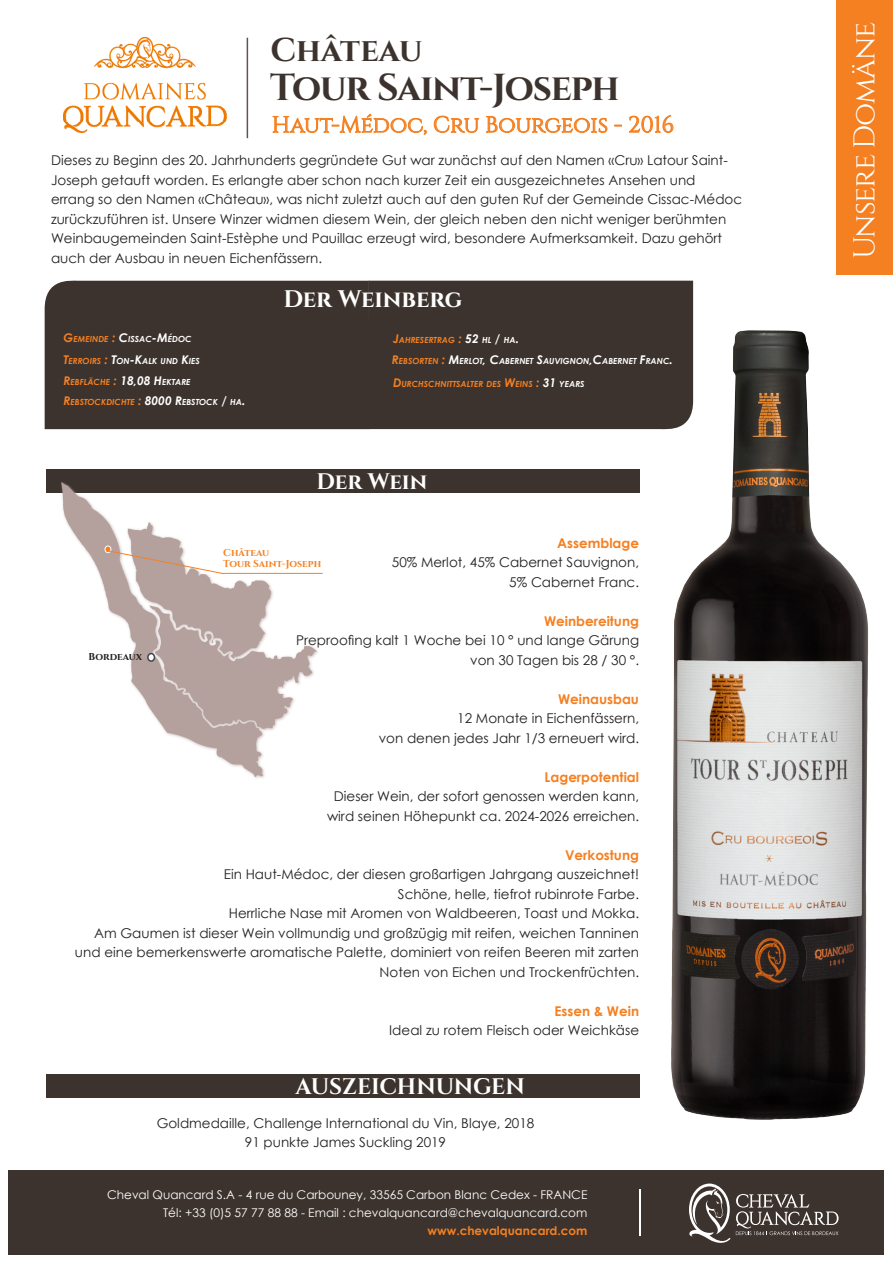
<style>
.page{position:relative;width:893px;height:1263px;background:#fff}
.page>*{position:absolute;margin:0;border:0;box-sizing:border-box;transform-origin:0 0}
.t1{font:700 37.5px "Cinzel";letter-spacing:-.03em;color:#3d332e}
.t2{font:700 33px "Cinzel";color:#3d332e}
.t3{font:30px "Cinzel";letter-spacing:-.04em;color:#fff}
.t4{font:700 24px "Cinzel";letter-spacing:-.005em;color:#fff}
.t5{font:22.5px "Cinzel";color:#f58021}
.t6{font:700 22.5px "Cinzel";letter-spacing:-.005em;color:#fff}
.t7{font:13.5px/19.5px "Century Gothic";color:#231f20}
.t8{font:700 13.5px "Century Gothic";color:#f58021}
.t9{font:12px "Century Gothic";color:#fff}
.t10{font:700 12px "Century Gothic";color:#f58021}
.t11{font:700 10.05px/10.5px "Cinzel";color:#f58021}
.t12{font:700 10.05px "Cinzel";color:#231f20}
.t13{font:italic 700 8.4px "Century Gothic";color:#f58021}
.t14{font:italic 700 8.4px "Century Gothic";color:#fff}
.s1{font-size:12px;color:#f58021}
.s2{color:#f58021}
.s3{font-size:12px}
.s4{font-size:12px;color:#fff}
.s5{color:#fff}
</style>
<div class="page">
<div style="left:9px;top:1170px;width:875px;height:84px;background:#3d332e"></div>
<img style="left:64px;top:38px;width:163px;height:95px">
<hr style="left:247px;top:38px;width:1px;height:100px;background:#615353">
<svg style="left:272px;top:113px;width:155px;height:22px"></svg>
<svg style="left:434px;top:115px;width:45px;height:18px"></svg>
<svg style="left:486px;top:116px;width:122px;height:17px"></svg>
<svg style="left:614px;top:124px;width:8px;height:3px"></svg>
<svg style="left:629px;top:115px;width:44px;height:18px"></svg>
<img style="left:671px;top:327px;width:197px;height:793px">
<div style="left:837px;top:0;width:56px;height:274px;background:#f58021"></div>
<div style="left:46px;top:1075px;width:593px;height:23px;background:#3d332e"></div>
<div style="left:46px;top:469px;width:593px;height:23px;background:#3d332e"></div>
<div style="left:368px;top:281px;width:325px;height:151px;background:#3d332e"></div>
<div style="left:45px;top:280px;width:324px;height:149px;background:#3d332e"></div>
<img style="left:58px;top:482px;width:264px;height:296px">
<div style="left:148px;top:654px;width:6px;height:7px;background:#fff;border-radius:50%"></div>
<div style="left:147px;top:653px;width:8px;height:9px;border:2px solid #40444e;border-radius:50%"></div>
<div style="left:105px;top:546px;width:6px;height:7px;background:#f58021;border-radius:50%"></div>
<div style="left:105px;top:546px;width:6px;height:7px;border:1px solid #fff;border-radius:50%"></div>
<svg style="left:107px;top:550px;width:117px;height:24px"></svg>
<hr style="left:222px;top:573px;width:101px;height:1px;background:#f58021">
<svg style="left:689px;top:1183px;width:41px;height:60px"></svg>
<svg style="left:736px;top:1194px;width:102px;height:41px"></svg>
<hr style="left:639px;top:1189px;width:1px;height:46px;background:#fff">
<p class="t2" style="left:270px;top:30px;width:153px">Château</p>
<p class="t1" style="left:270px;top:64px;width:351px">Tour Saint-Joseph</p>
<p class="t5" style="left:272px;top:112px;width:404px">Haut-Médoc, Cru Bourgeois - 2016</p>
<p class="t7" style="left:51px;top:150px;width:693px">Dieses zu Beginn des 20. Jahrhunderts gegründete Gut war zunächst auf den Namen «Cru» Latour Saint-Joseph getauft worden. Es erlangte aber schon nach kurzer Zeit ein ausgezeichnetes Ansehen und errang so den Namen «Château», was nicht zuletzt auch auf den guten Ruf der Gemeinde Cissac-Médoc zurückzuführen ist. Unsere Winzer widmen diesem Wein, der gleich neben den nicht weniger berühmten Weinbaugemeinden Saint-Estèphe und Pauillac erzeugt wird, besondere Aufmerksamkeit. Dazu gehört auch der Ausbau in neuen Eichenfässern.</p>
<p class="t14" style="left:63px;top:334px;width:129px"><span class="s1">G</span><span class="s2">EMEINDE</span> <span class="s1">:</span> <span class="s3">C</span>ISSAC<span class="s3">-M</span>ÉDOC</p>
<p class="t13" style="left:63px;top:376px;width:129px"><span class="s3">R</span>EBFLÄCHE <span class="s3">:</span> <span class="s4">18,08 H</span><span class="s5">EKTARE</span></p>
<p class="t13" style="left:63px;top:397px;width:184px"><span class="s3">R</span>EBSTOCKDICHTE <span class="s3">:</span> <span class="s4">8000 R</span><span class="s5">EBSTOCK</span> <span class="s4">/</span> <span class="s5">HA</span><span class="s4">.</span></p>
<p class="t14" style="left:63px;top:356px;width:138px"><span class="s1">T</span><span class="s2">ERROIRS</span> <span class="s1">:</span> <span class="s3">T</span>ON<span class="s3">-K</span>ALK UND <span class="s3">K</span>IES</p>
<p class="t4" style="left:283px;top:284px;width:181px">Der Weinberg</p>
<p class="t13" style="left:393px;top:335px;width:128px"><span class="s3">J</span>AHRESERTRAG <span class="s3">:</span> <span class="s4">52</span> <span class="s5">HL</span> <span class="s4">/</span> <span class="s5">HA</span><span class="s4">.</span></p>
<p class="t14" style="left:392px;top:356px;width:282px"><span class="s1">R</span><span class="s2">EBSORTEN</span> <span class="s1">:</span> <span class="s3">M</span>ERLOT<span class="s3">, C</span>ABERNET <span class="s3">S</span>AUVIGNON<span class="s3">,C</span>ABERNET <span class="s3">F</span>RANC<span class="s3">.</span></p>
<p class="t13" style="left:393px;top:379px;width:193px"><span class="s3">D</span>URCHSCHNITTSALTER DES <span class="s3">W</span>EINS <span class="s3">:</span> <span class="s4">31</span> <span class="s5">YEARS</span></p>
<p class="t6" style="left:316px;top:467px;width:112px">Der Wein</p>
<p class="t8" style="left:557px;top:534px;width:83px">Assemblage</p>
<p class="t7" style="left:392px;top:552px;width:249px">50% Merlot, 45% Cabernet Sauvignon,</p>
<p class="t7" style="left:509px;top:572px;width:131px">5% Cabernet Franc.</p>
<p class="t8" style="left:544px;top:612px;width:97px">Weinbereitung</p>
<p class="t7" style="left:296px;top:630px;width:344px">Preproofing kalt 1 Woche bei 10 ° und lange Gärung</p>
<p class="t7" style="left:470px;top:650px;width:170px">von 30 Tagen bis 28 / 30 °.</p>
<p class="t8" style="left:558px;top:690px;width:82px">Weinausbau</p>
<p class="t7" style="left:457px;top:708px;width:183px">12 Monate in Eichenfässern,</p>
<p class="t7" style="left:379px;top:728px;width:262px">von denen jedes Jahr 1/3 erneuert wird.</p>
<p class="t8" style="left:545px;top:768px;width:96px">Lagerpotential</p>
<p class="t7" style="left:334px;top:786px;width:307px">Dieser Wein, der sofort genossen werden kann,</p>
<p class="t7" style="left:327px;top:806px;width:314px">wird seinen Höhepunkt ca. 2024-2026 erreichen.</p>
<p class="t8" style="left:565px;top:846px;width:75px">Verkostung</p>
<p class="t7" style="left:224px;top:864px;width:417px">Ein Haut-Médoc, der diesen großartigen Jahrgang auszeichnet!</p>
<p class="t7" style="left:398px;top:884px;width:243px">Schöne, helle, tiefrot rubinrote Farbe.</p>
<p class="t7" style="left:229px;top:903px;width:412px">Herrliche Nase mit Aromen von Waldbeeren, Toast und Mokka.</p>
<p class="t7" style="left:94px;top:923px;width:547px">Am Gaumen ist dieser Wein vollmundig und großzügig mit reifen, weichen Tanninen</p>
<p class="t7" style="left:75px;top:942px;width:566px;text-align:right">und eine bemerkenswerte aromatische Palette, dominiert von reifen Beeren mit zarten<br>Noten von Eichen und Trockenfrüchten.</p>
<p class="t8" style="left:555px;top:1002px;width:86px">Essen &amp; Wein</p>
<p class="t7" style="left:389px;top:1020px;width:251px">Ideal zu rotem Fleisch oder Weichkäse</p>
<p class="t11" style="left:223px;top:548px;width:99px">Château<br>Tour Saint-Joseph</p>
<p class="t12" style="left:89px;top:651px;width:55px">Bordeaux</p>
<p class="t6" style="left:296px;top:1073px;width:231px">AUSZEICHNUNGEN</p>
<p class="t7" style="left:157px;top:1113px;width:379px">Goldmedaille, Challenge International du Vin, Blaye, 2018</p>
<p class="t7" style="left:245px;top:1132px;width:203px">91 punkte James Suckling 2019</p>
<p class="t9" style="left:107px;top:1187px;width:482px">Cheval Quancard S.A - 4 rue du Carbouney, 33565 Carbon Blanc Cedex - FRANCE</p>
<p class="t9" style="left:163px;top:1205px;width:426px">Tél: +33 (0)5 57 77 88 88 - Email : chevalquancard@chevalquancard.com</p>
<p class="t10" style="left:428px;top:1223px;width:161px">www.chevalquancard.com</p>
<p class="t3" style="left:847px;top:259px;width:239px;rotate:-90deg">Unsere Domäne</p>
</div>
